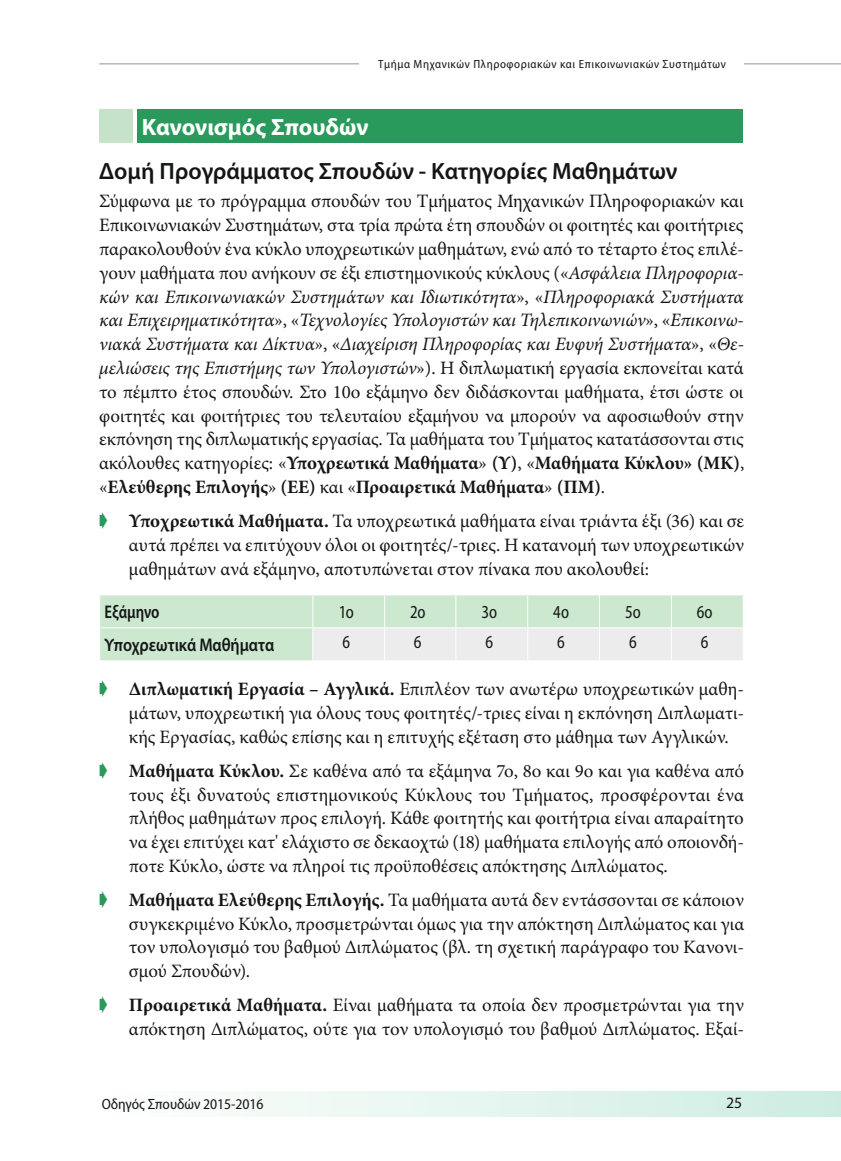
<style>
.page{position:relative;width:841px;height:1161px;background:#fff}
.page>*{position:absolute;margin:0;border:0;box-sizing:border-box;transform-origin:0 0}
.t1{font:600 23.62px "Myriad Pro";color:#141515}
.t2{font:700 23.62px "Myriad Pro";color:#fff}
.t3{font:18.9px/23.8px "Minion Pro";letter-spacing:-.005em;color:#141515;text-align:justify}
.t4{font:600 18.38px "Myriad Pro";letter-spacing:-.005em;color:#141515;scale:.88 1}
.t5{font:semi-condensed 18.38px "Myriad Pro";letter-spacing:-.01em;color:#141515;scale:.88 1}
.t6{font:600 semi-condensed 18.38px "Myriad Pro";letter-spacing:-.005em;color:#141515;scale:.88 1}
.t7{font:15.75px "Myriad Pro";color:#141515}
.t8{font:semi-condensed 14.88px "Myriad Pro";letter-spacing:-.005em;color:#141515}
.t9{font:semi-condensed 11.9px "Myriad Pro";letter-spacing:.05em;color:#141515}
.s1{font-style:italic}
.s2{font-weight:700}
.s3{color:#2a9a5c}
</style>
<div class="page">
<hr style="left:99px;top:63px;width:742px;height:1px;background:#989898">
<div style="left:360px;top:55px;width:384px;height:18px;background:#fff"></div>
<div style="left:99px;top:1091px;width:742px;height:25px;background:linear-gradient(to right,#fffefe,#cdede2)"></div>
<div style="left:99px;top:109px;width:34px;height:34px;background:#c6e2c9"></div>
<div style="left:137px;top:109px;width:605px;height:34px;background:#2a9a5c"></div>
<div style="left:100px;top:595px;width:643px;height:65px;background:#cce8cf"></div>
<div style="left:313px;top:628px;width:430px;height:32px;background:#ececec"></div>
<hr style="left:312px;top:595px;width:1px;height:32px;background:#fff">
<hr style="left:384px;top:595px;width:1px;height:32px;background:#fff">
<hr style="left:455px;top:595px;width:1px;height:32px;background:#fff">
<hr style="left:527px;top:595px;width:1px;height:32px;background:#fff">
<hr style="left:599px;top:595px;width:1px;height:32px;background:#fff">
<hr style="left:671px;top:595px;width:1px;height:32px;background:#fff">
<hr style="left:99px;top:627px;width:214px;height:1px;background:#fff">
<hr style="left:313px;top:627px;width:72px;height:1px;background:#fff">
<hr style="left:312px;top:628px;width:1px;height:32px;background:#fff">
<hr style="left:385px;top:627px;width:71px;height:1px;background:#fff">
<hr style="left:384px;top:628px;width:1px;height:32px;background:#fff">
<hr style="left:456px;top:627px;width:72px;height:1px;background:#fff">
<hr style="left:455px;top:628px;width:1px;height:32px;background:#fff">
<hr style="left:528px;top:627px;width:71px;height:1px;background:#fff">
<hr style="left:527px;top:628px;width:1px;height:32px;background:#fff">
<hr style="left:599px;top:627px;width:72px;height:1px;background:#fff">
<hr style="left:599px;top:628px;width:1px;height:32px;background:#fff">
<hr style="left:671px;top:627px;width:72px;height:1px;background:#fff">
<hr style="left:671px;top:628px;width:1px;height:32px;background:#fff">
<p class="t9" style="left:378px;top:58px;width:349px">Τμήμα Μηχανικών Πληροφοριακών και Επικοινωνιακών Συστημάτων</p>
<p class="t2" style="left:142px;top:114px;width:228px">Κανονισμός Σπουδών</p>
<p class="t1" style="left:99px;top:158px;width:580px">Δομή Προγράμματος Σπουδών - Κατηγορίες Μαθημάτων</p>
<p class="t3" style="left:99px;top:190px;width:647px">Σύμφωνα με το πρόγραμμα σπουδών του Τμήματος Μηχανικών Πληροφοριακών και Επικοινωνιακών Συστημάτων, στα τρία πρώτα έτη σπουδών οι φοιτητές και φοιτήτριες παρακολουθούν ένα κύκλο υποχρεωτικών μαθημάτων, ενώ από το τέταρτο έτος επιλέ&shy;γουν μαθήματα που ανήκουν σε έξι επιστημονικούς κύκλους («<span class="s1">Ασφάλεια Πληροφορια&shy;κών και Επικοινωνιακών Συστημάτων και Ιδιωτικότητα</span>», «<span class="s1">Πληροφοριακά Συστήματα και Επιχειρηματικότητα</span>», «<span class="s1">Τεχνολογίες Υπολογιστών και Τηλεπικοινωνιών</span>», «<span class="s1">Επικοινω&shy;νιακά Συστήματα και Δίκτυα</span>», «<span class="s1">Διαχείριση Πληροφορίας και Ευφυή Συστήματα</span>», «<span class="s1">Θε&shy;μελιώσεις της Επιστήμης των Υπολογιστών</span>»). Η διπλωματική εργασία εκπονείται κατά το πέμπτο έτος σπουδών. Στο 10ο εξάμηνο δεν διδάσκονται μαθήματα, έτσι ώστε οι φοιτητές και φοιτήτριες του τελευταίου εξαμήνου να μπορούν να αφοσιωθούν στην εκπόνηση της διπλωματικής εργασίας. Τα μαθήματα του Τμήματος κατατάσσονται στις ακόλουθες κατηγορίες: «<span class="s2">Υποχρεωτικά Μαθήματα</span>» <span class="s2">(Υ)</span>, «<span class="s2">Μαθήματα Κύκλου» (ΜΚ)</span>, «<span class="s2">Ελεύθερης Επιλογής</span>» <span class="s2">(ΕΕ)</span> και «<span class="s2">Προαιρετικά Μαθήματα</span>» <span class="s2">(ΠΜ)</span>.</p>
<p class="t3" style="left:129px;top:509px;width:617px;text-indent:-30px"><span class="s3">➧</span> <span class="s2">Υποχρεωτικά Μαθήματα.</span> Τα υποχρεωτικά μαθήματα είναι τριάντα έξι (36) και σε αυτά πρέπει να επιτύχουν όλοι οι φοιτητές/-τριες. Η κατανομή των υποχρεωτικών μαθημάτων ανά εξάμηνο, αποτυπώνεται στον πίνακα που ακολουθεί:</p>
<p class="t6" style="left:105px;top:602px;width:64px">Εξάμηνο</p>
<p class="t5" style="left:339px;top:602px;width:18px">1ο</p>
<p class="t5" style="left:410px;top:602px;width:19px">2ο</p>
<p class="t5" style="left:481px;top:602px;width:19px">3ο</p>
<p class="t5" style="left:553px;top:602px;width:19px">4ο</p>
<p class="t5" style="left:625px;top:602px;width:19px">5ο</p>
<p class="t5" style="left:697px;top:602px;width:19px">6ο</p>
<p class="t4" style="left:105px;top:634px;width:194px">Υποχρεωτικά Μαθήματα</p>
<p class="t5" style="left:342px;top:632px;width:10px">6</p>
<p class="t5" style="left:414px;top:632px;width:10px">6</p>
<p class="t5" style="left:485px;top:632px;width:10px">6</p>
<p class="t5" style="left:557px;top:632px;width:10px">6</p>
<p class="t5" style="left:629px;top:632px;width:10px">6</p>
<p class="t5" style="left:701px;top:632px;width:10px">6</p>
<p class="t3" style="left:129px;top:678px;width:617px;text-indent:-30px"><span class="s3">➧</span> <span class="s2">Διπλωματική Εργασία – Αγγλικά.</span> Επιπλέον των ανωτέρω υποχρεωτικών μαθη&shy;μάτων, υποχρεωτική για όλους τους φοιτητές/-τριες είναι η εκπόνηση Διπλωματι&shy;κής Εργασίας, καθώς επίσης και η επιτυχής εξέταση στο μάθημα των Αγγλικών.</p>
<p class="t3" style="left:129px;top:759px;width:617px;text-indent:-30px"><span class="s3">➧</span> <span class="s2">Μαθήματα Κύκλου.</span> Σε καθένα από τα εξάμηνα 7o, 8o και 9o και για καθένα από τους έξι δυνατούς επιστημονικούς Κύκλους του Τμήματος, προσφέρονται ένα πλήθος μαθημάτων προς επιλογή. Κάθε φοιτητής και φοιτήτρια είναι απαραίτητο να έχει επιτύχει κατ' ελάχιστο σε δεκαοχτώ (18) μαθήματα επιλογής από οποιονδή&shy;ποτε Κύκλο, ώστε να πληροί τις προϋποθέσεις απόκτησης Διπλώματος.</p>
<p class="t3" style="left:129px;top:888px;width:617px;text-indent:-30px"><span class="s3">➧</span> <span class="s2">Μαθήματα Ελεύθερης Επιλογής.</span> Τα μαθήματα αυτά δεν εντάσσονται σε κάποιον συγκεκριμένο Κύκλο, προσμετρώνται όμως για την απόκτηση Διπλώματος και για τον υπολογισμό του βαθμού Διπλώματος (βλ. τη σχετική παράγραφο του Κανονι&shy;σμού Σπουδών).</p>
<p class="t3" style="left:99px;top:994px;width:646px;text-align:right"><span class="s3">➧</span> <span class="s2">Προαιρετικά Μαθήματα.</span> Είναι μαθήματα τα οποία δεν προσμετρώνται για την απόκτηση Διπλώματος, ούτε για τον υπολογισμό του βαθμού Διπλώματος. Εξαί-</p>
<p class="t8" style="left:102px;top:1095px;width:163px">Οδηγός Σπουδών 2015-2016</p>
<p class="t7" style="left:726px;top:1094px;width:18px">25</p>
</div>
